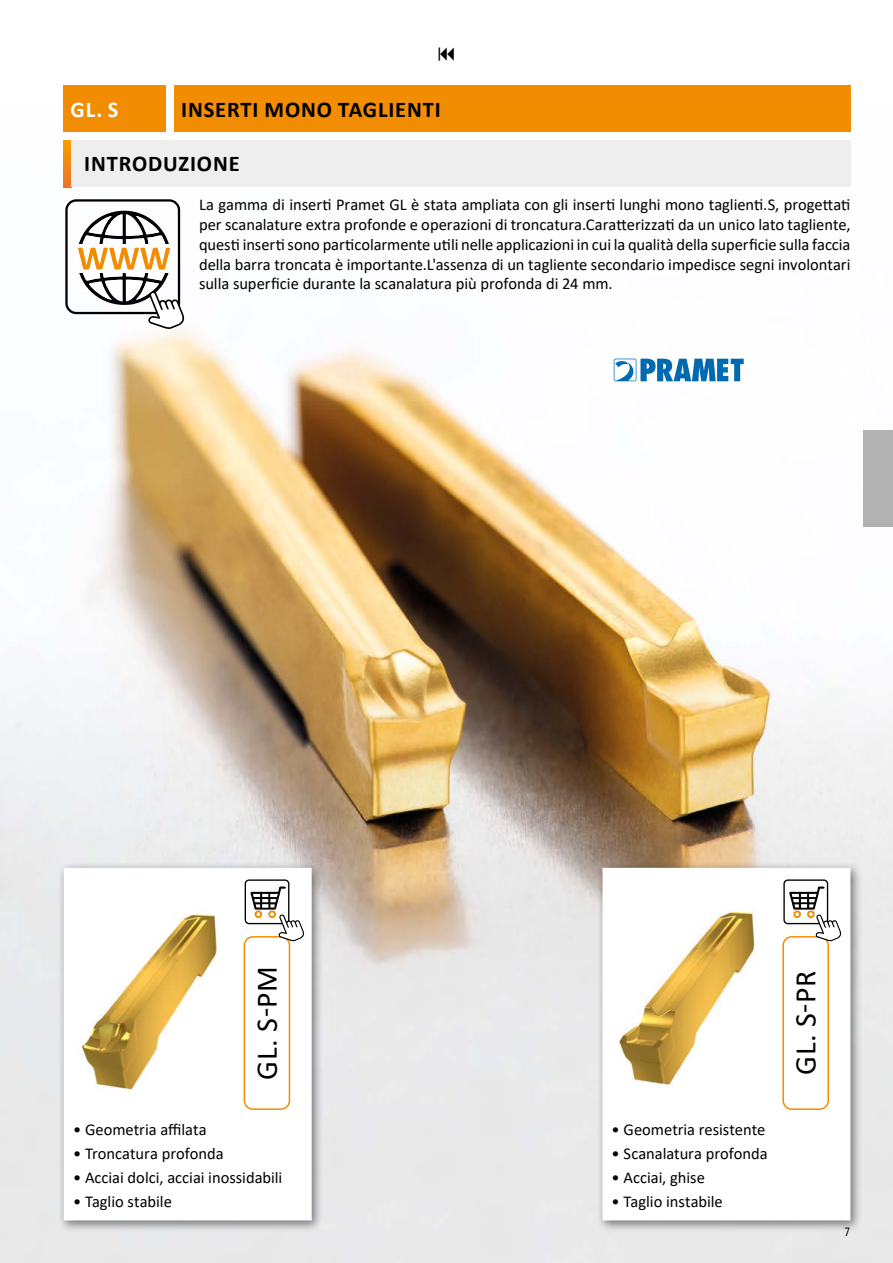
<style>
.page{position:relative;width:893px;height:1263px;background:#fff}
.page>*{position:absolute;margin:0;border:0;box-sizing:border-box;transform-origin:0 0}
.t1{font:30px "Calibri";letter-spacing:.025em;color:#000}
.t2{font:700 22.5px "Calibri";letter-spacing:.04em;color:#000}
.t3{font:700 22.5px "Calibri";color:#fff}
.t4{font:16.5px/19.8px "Calibri";letter-spacing:-.005em;color:#000;text-align:justify}
.t5{font:13.5px "Calibri";color:#000;scale:.8 1}
</style>
<div class="page">
<img style="left:0;top:85px;width:893px;height:1178px">
<div style="left:64px;top:85px;width:102px;height:47px;background:#f28c00"></div>
<div style="left:174px;top:85px;width:676px;height:47px;background:#f28c00"></div>
<svg style="left:64px;top:140px;width:7px;height:47px"></svg>
<div style="left:71px;top:140px;width:779px;height:47px;background:#eee"></div>
<div style="left:57px;top:861px;width:267px;height:371px;background:#000;opacity:.5"></div>
<svg style="left:64px;top:868px;width:248px;height:352px"></svg>
<img style="left:64px;top:881px;width:158px;height:222px">
<div style="left:596px;top:861px;width:266px;height:371px;background:#000;opacity:.5"></div>
<svg style="left:603px;top:868px;width:247px;height:352px"></svg>
<img style="left:603px;top:887px;width:157px;height:210px">
<div style="left:244px;top:936px;width:46px;height:174px;border:2px solid #f28c00;border-radius:9px"></div>
<div style="left:782px;top:936px;width:47px;height:174px;border:2px solid #f28c00;border-radius:9px"></div>
<svg style="left:614px;top:359px;width:130px;height:22px"></svg>
<div style="left:863px;top:430px;width:30px;height:96px;background:#b3b2b2"></div>
<div style="left:65px;top:199px;width:115px;height:115px;border:2px solid #000;border-radius:10px"></div>
<div style="left:245px;top:880px;width:44px;height:43px;background:#fff;border-radius:4px"></div>
<div style="left:245px;top:879px;width:44px;height:45px;border:1px solid #000;border-radius:4px"></div>
<div style="left:784px;top:880px;width:43px;height:43px;background:#fff;border-radius:4px"></div>
<div style="left:783px;top:879px;width:45px;height:45px;border:1px solid #000;border-radius:4px"></div>
<svg style="left:74px;top:208px;width:110px;height:121px"></svg>
<svg style="left:250px;top:886px;width:54px;height:55px"></svg>
<svg style="left:789px;top:886px;width:52px;height:55px"></svg>
<h2 class="t2" style="left:181px;top:93px;width:261px">INSERTI MONO TAGLIENTI</h2>
<h2 class="t2" style="left:84px;top:147px;width:157px">INTRODUZIONE</h2>
<p class="t4" style="left:199px;top:194px;width:653px">La gamma di inserti Pramet GL è stata ampliata con gli inserti lunghi mono taglienti.S, progettati per scanalature extra profonde e operazioni di troncatura.Caratterizzati da un unico lato tagliente, questi inserti sono particolarmente utili nelle applicazioni in cui la qualità della superficie sulla faccia della barra troncata è importante.L'assenza di un tagliente secondario impedisce segni involontari sulla superficie durante la scanalatura più profonda di 24 mm.</p>
<h2 class="t3" style="left:71px;top:93px;width:49px">GL. S</h2>
<h1 class="t1" style="left:246px;top:1080px;width:115px;rotate:-90deg">GL. S-PM</h1>
<h1 class="t1" style="left:785px;top:1075px;width:106px;rotate:-90deg">GL. S-PR</h1>
<p class="t4" style="left:73px;top:1119px;width:135px">• Geometria affilata</p>
<p class="t4" style="left:73px;top:1143px;width:152px">• Troncatura profonda</p>
<p class="t4" style="left:73px;top:1167px;width:211px">• Acciai dolci, acciai inossidabili</p>
<p class="t4" style="left:73px;top:1192px;width:100px">• Taglio stabile</p>
<p class="t4" style="left:612px;top:1119px;width:155px">• Geometria resistente</p>
<p class="t4" style="left:612px;top:1143px;width:158px">• Scanalatura profonda</p>
<p class="t4" style="left:612px;top:1167px;width:95px">• Acciai, ghise</p>
<p class="t4" style="left:612px;top:1191px;width:113px">• Taglio instabile</p>
<p class="t5" style="left:845px;top:1222px;width:8px">7</p>
</div>
